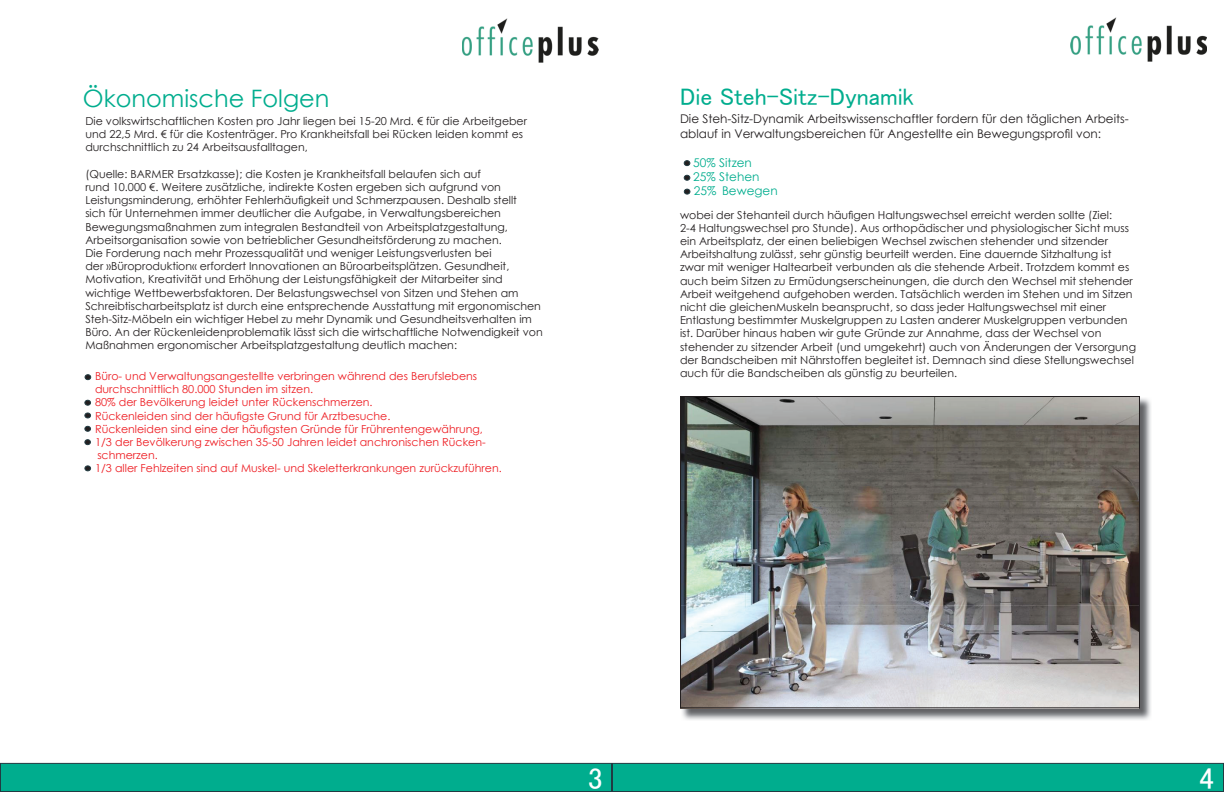
<style>
.page{position:relative;width:1224px;height:792px;background:#fff}
.page>*{position:absolute;margin:0;border:0;box-sizing:border-box;transform-origin:0 0}
.t1{font:30px "MS P Gothic";color:#fff}
.t2{font:24px "MS P Gothic";color:#00ad8e}
.t3{font:24px "Century Gothic";color:#00ad8e}
.t4{font:12px/14.4px "Century Gothic";color:#231f20}
.t5{font:12px/14.4px "Century Gothic";color:#00ad8e}
.t6{font:11px/13.2px "Century Gothic";color:#231f20}
.t7{font:11px "Century Gothic";color:#ee1d23}
.s1{color:#fff}
</style>
<div class="page">
<div style="left:84px;top:465px;width:7px;height:6px;border:1px solid #213b42;border-radius:50%"></div>
<div style="left:84px;top:412px;width:7px;height:6px;border:1px solid #213b42;border-radius:50%"></div>
<div style="left:84px;top:400px;width:7px;height:6px;border:1px solid #213b42;border-radius:50%"></div>
<div style="left:84px;top:426px;width:7px;height:6px;border:1px solid #213b42;border-radius:50%"></div>
<img style="left:462px;top:19px;width:136px;height:44px">
<img style="left:1071px;top:18px;width:136px;height:44px">
<svg style="left:85px;top:374px;width:6px;height:6px"></svg>
<div style="left:84px;top:439px;width:7px;height:6px;border:1px solid #213b42;border-radius:50%"></div>
<svg style="left:684px;top:160px;width:6px;height:6px"></svg>
<svg style="left:684px;top:175px;width:6px;height:6px"></svg>
<svg style="left:684px;top:189px;width:6px;height:6px"></svg>
<img style="left:681px;top:398px;width:470px;height:322px">
<img style="left:682px;top:398px;width:456px;height:308px">
<div style="left:0;top:763px;width:612px;height:29px;background:#00ad8e;border:1px solid #213b42"></div>
<div style="left:612px;top:763px;width:612px;height:29px;background:#00ad8e;border:1px solid #213b42"></div>
<div style="left:680px;top:396px;width:460px;height:312px;border:1px solid #231f20"></div>
<h2 class="t3" style="left:83px;top:81px;width:248px">Ökonomische Folgen</h2>
<p class="t6" style="left:85px;top:114px;width:443px">Die volkswirtschaftlichen Kosten pro Jahr liegen bei 15-20 Mrd. € für die Arbeitgeber und 22,5 Mrd. € für die Kostenträger. Pro Krankheitsfall bei Rücken Ieiden kommt es durchschnittlich zu 24 Arbeitsausfalltagen,</p>
<p class="t6" style="left:85px;top:167px;width:459px">(Quelle: BARMER Ersatzkasse); die Kosten je Krankheitsfall belaufen sich auf<br>rund 10.000 €. Weitere zusätzliche, indirekte Kosten ergeben sich aufgrund von Leistungsminderung, erhöhter Fehlerhäufigkeit und Schmerzpausen. Deshalb stellt<br>sich für Unternehmen immer deutlicher die Aufgabe, in Verwaltungsbereichen Bewegungsmaßnahmen zum integralen Bestandteil von Arbeitsplatzgestaltung, Arbeitsorganisation sowie von betrieblicher Gesundheitsförderung zu machen.<br>Die Forderung nach mehr Prozessqualität und weniger Leistungsverlusten bei<br>der »Büroproduktion« erfordert Innovationen an Büroarbeitsplätzen. Gesundheit, Motivation, Kreativität und Erhöhung der Leistungsfähigkeit der Mitarbeiter sind wichtige Wettbewerbsfaktoren. Der Belastungswechsel von Sitzen und Stehen am Schreibtischarbeitsplatz ist durch eine entsprechende Ausstattung mit ergonomischen Steh-Sitz-Möbeln ein wichtiger Hebel zu mehr Dynamik und Gesundheitsverhalten im Büro. An der Rückenleidenproblematik lässt sich die wirtschaftliche Notwendigkeit von Maßnahmen ergonomischer Arbeitsplatzgestaltung deutlich machen:</p>
<p class="t7" style="left:95px;top:368px;width:384px">Büro- und Verwaltungsangestellte verbringen während des Berufslebens</p>
<p class="t7" style="left:95px;top:382px;width:220px">durchschnittlich 80.000 Stunden im sitzen.</p>
<p class="t7" style="left:95px;top:395px;width:279px">80% der Bevölkerung leidet unter Rückenschmerzen.</p>
<p class="t7" style="left:95px;top:408px;width:297px">Rückenleiden sind der häufigste Grund für Arztbesuche.</p>
<p class="t7" style="left:95px;top:421px;width:389px">Rückenleiden sind eine der häufigsten Gründe für Frührentengewährung,</p>
<p class="t7" style="left:95px;top:434px;width:392px">1/3 der Bevölkerung zwischen 35-50 Jahren leidet anchronischen Rücken-</p>
<p class="t7" style="left:83px;top:448px;width:76px"><span class="s1">sc</span> schmerzen.</p>
<p class="t7" style="left:95px;top:461px;width:408px">1/3 aller Fehlzeiten sind auf Muskel- und Skeletterkrankungen zurückzuführen.</p>
<h2 class="t2" style="left:680px;top:85px;width:235px">Die Steh-Sitz-Dynamik</h2>
<p class="t4" style="left:680px;top:112px;width:450px">Die Steh-Sitz-Dynamik Arbeitswissenschaftler fordern für den täglichen Arbeits&shy;ablauf in Verwaltungsbereichen für Angestellte ein Bewegungsprofil von:</p>
<p class="t5" style="left:693px;top:155px;width:86px">50% Sitzen<br>25% Stehen<br>25% Bewegen</p>
<p class="t6" style="left:680px;top:208px;width:458px">wobei der Stehanteil durch häufigen Haltungswechsel erreicht werden sollte (Ziel:<br>2-4 Haltungswechsel pro Stunde). Aus orthopädischer und physiologischer Sicht muss ein Arbeitsplatz, der einen beliebigen Wechsel zwischen stehender und sitzender Arbeitshaltung zulässt, sehr günstig beurteilt werden. Eine dauernde Sitzhaltung ist zwar mit weniger Haltearbeit verbunden als die stehende Arbeit. Trotzdem kommt es auch beim Sitzen zu Ermüdungserscheinungen, die durch den Wechsel mit stehender Arbeit weitgehend aufgehoben werden. Tatsächlich werden im Stehen und im Sitzen nicht die gleichenMuskeln beansprucht, so dass jeder Haltungswechsel mit einer Entlastung bestimmter Muskelgruppen zu Lasten anderer Muskelgruppen verbunden ist. Darüber hinaus haben wir gute Gründe zur Annahme, dass der Wechsel von stehender zu sitzender Arbeit (und umgekehrt) auch von Änderungen der Versorgung der Bandscheiben mit Nährstoffen begleitet ist. Demnach sind diese Stellungswechsel auch für die Bandscheiben als günstig zu beurteilen.</p>
<h1 class="t1" style="left:588px;top:763px;width:16px">3</h1>
<h1 class="t1" style="left:1199px;top:763px;width:16px">4</h1>
</div>
